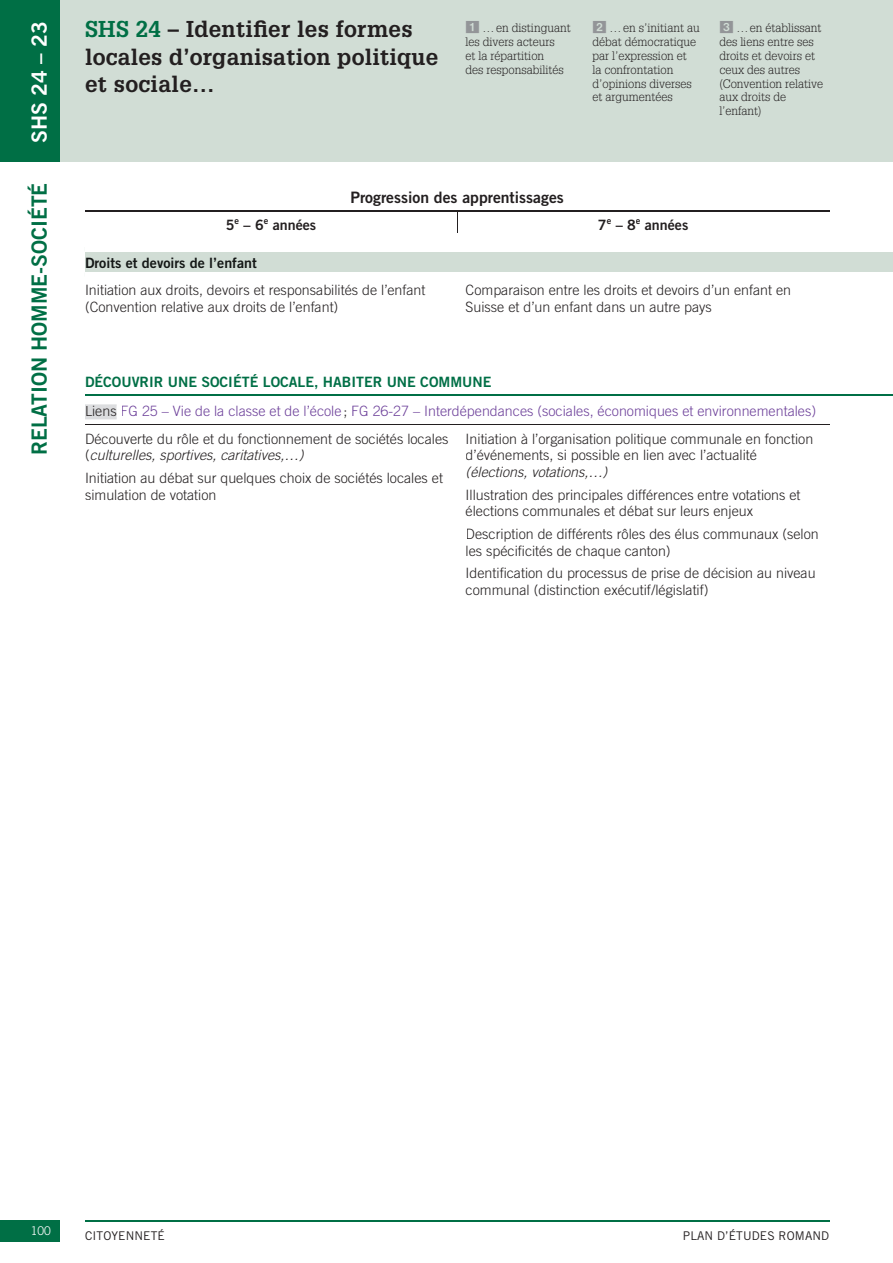
<style>
.page{position:relative;width:893px;height:1263px;background:#fff}
.page>*{position:absolute;margin:0;border:0;box-sizing:border-box;transform-origin:0 0}
.t1{font:700 22.35px/27.3px "Glypha LT Std";letter-spacing:.01em;color:#231f20}
.t2{font:21px "Trade Gothic LT Std Bd 2";color:#006f45}
.t3{font:21px "Trade Gothic LT Std Bd 2";color:#fff}
.t4{font:15.75px "Trade Gothic LT Std Bd 2";color:#231f20}
.t5{font:300 14.25px/16.5px "Trade Gothic LT Std";color:#231f20}
.t6{font:300 14.25px/27.3px "Trade Gothic LT Std";color:#6c3f99}
.t7{font:14.25px "Trade Gothic LT Std Bd 2";color:#006f46}
.t8{font:14.25px "Trade Gothic LT Std Bd 2";color:#141716}
.t9{font:italic 300 14.25px "Trade Gothic LT Std";color:#231f20}
.t10{font:14.25px "Trade Gothic LT Std Bd 2";color:#231f20}
.t11{font:300 12px/13.8px "Glypha LT Std";color:#231f20}
.t12{font:12px "Trade Gothic LT Std";letter-spacing:.01em;color:#231f20}
.t13{font:300 12px "Trade Gothic LT Std";color:#fff}
.s1{color:#006f45}
.s2{font-family:"PER pastilles";font-weight:400;font-size:14.25px;color:#939598}
.s3{color:#231f20}
.s4{font-style:italic}
</style>
<div class="page">
<hr style="left:85px;top:1220px;width:744px;height:1px;background:#006f45">
<div style="left:0;top:1220px;width:59px;height:22px;background:#006f45"></div>
<div style="left:59px;top:0;width:834px;height:162px;background:#d1ddd5"></div>
<div style="left:0;top:0;width:59px;height:162px;background:#006f45"></div>
<div style="left:85px;top:252px;width:808px;height:20px;background:#d1ddd5"></div>
<hr style="left:85px;top:425px;width:744px;height:1px;background:#231f20">
<hr style="left:85px;top:211px;width:372px;height:1px;background:#231f20">
<hr style="left:457px;top:211px;width:372px;height:1px;background:#231f20">
<div style="left:85px;top:257px;width:172px;height:11px;background:#d1ddd5"></div>
<hr style="left:85px;top:394px;width:808px;height:1px;background:#006f46">
<svg style="left:85px;top:404px;width:32px;height:15px"></svg>
<div style="left:86px;top:406px;width:30px;height:10px;background:#dcdddf"></div>
<svg style="left:457px;top:212px;width:1px;height:21px"></svg>
<h2 class="t3" style="left:32px;top:143px;width:123px;rotate:-90deg">SHS 24 – 23</h2>
<h1 class="t1" style="left:85px;top:18px;width:355px"><span class="s1">SHS 24</span> – Identifier les formes locales d’organisation politique et sociale…</h1>
<p class="t11" style="left:592px;top:22px;width:109px"><span class="s2">2</span> … en s’initiant au débat démocratique par l’expression et<br>la confrontation d’opinions diverses et argumentées</p>
<p class="t11" style="left:719px;top:22px;width:105px"><span class="s2">3</span> … en établissant des liens entre ses droits et devoirs et ceux des autres (Convention relative aux droits de l’enfant)</p>
<p class="t11" style="left:466px;top:22px;width:107px"><span class="s2">1</span> … en distinguant les divers acteurs<br>et la répartition<br>des responsabilités</p>
<h2 class="t2" style="left:32px;top:455px;width:274px;rotate:-90deg">RELATION HOMME-SOCIÉTÉ</h2>
<p class="t4" style="left:350px;top:191px;width:215px">Progression des apprentissages</p>
<p class="t10" style="left:226px;top:220px;width:92px">5<sup>e</sup> – 6<sup>e</sup> années</p>
<p class="t10" style="left:598px;top:220px;width:92px">7<sup>e</sup> – 8<sup>e</sup> années</p>
<p class="t8" style="left:85px;top:258px;width:173px">Droits et devoirs de l’enfant</p>
<p class="t5" style="left:85px;top:283px;width:342px">Initiation aux droits, devoirs et responsabilités de l’enfant (Convention relative aux droits de l’enfant)</p>
<p class="t5" style="left:466px;top:283px;width:327px">Comparaison entre les droits et devoirs d’un enfant en<br>Suisse et d’un enfant dans un autre pays</p>
<p class="t7" style="left:85px;top:377px;width:408px">DÉCOUVRIR UNE SOCIÉTÉ LOCALE, HABITER UNE COMMUNE</p>
<p class="t6" style="left:85px;top:399px;width:733px"><span class="s3">Liens</span> FG 25 – Vie de la classe et de l’école <span class="s3">;</span> FG 26-27 – Interdépendances (sociales, économiques et environnementales)<br><span class="s3">Découverte du rôle et du fonctionnement de sociétés locales</span></p>
<p class="t5" style="left:85px;top:445px;width:359px;line-height:23px">(<span class="s4">culturelles, sportives, caritatives,…)<br></span>Initiation au débat sur quelques choix de sociétés locales et</p>
<p class="t5" style="left:85px;top:487px;width:133px">simulation de votation</p>
<p class="t5" style="left:466px;top:432px;width:349px">Initiation à l’organisation politique communale en fonction d’événements, si possible en lien avec l’actualité</p>
<p class="t9" style="left:466px;top:466px;width:143px">(élections, votations,…)</p>
<p class="t5" style="left:466px;top:487px;width:336px">Illustration des principales différences entre votations et élections communales et débat sur leurs enjeux</p>
<p class="t5" style="left:466px;top:527px;width:355px">Description de différents rôles des élus communaux (selon les spécificités de chaque canton)</p>
<p class="t5" style="left:466px;top:566px;width:351px">Identification du processus de prise de décision au niveau communal (distinction exécutif/législatif)</p>
<p class="t13" style="left:31px;top:1227px;width:22px">100</p>
<p class="t12" style="left:85px;top:1231px;width:81px">CITOYENNETÉ</p>
<p class="t12" style="left:683px;top:1231px;width:148px">PLAN D’ÉTUDES ROMAND</p>
</div>
